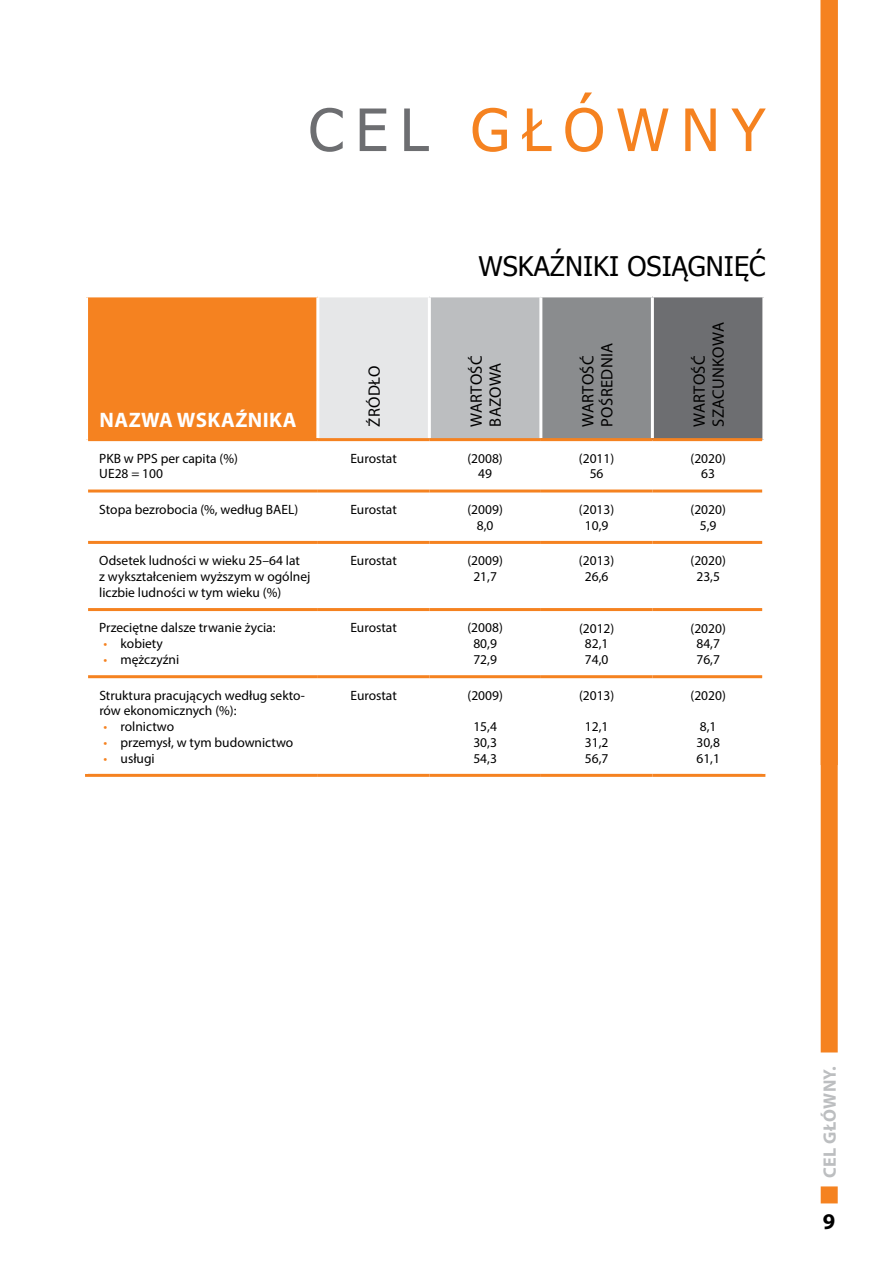
<style>
.page{position:relative;width:893px;height:1263px;background:#fff}
.page>*{position:absolute;margin:0;border:0;box-sizing:border-box;transform-origin:0 0}
.t1{font:58.5px "Tahoma";letter-spacing:.2em;color:#f58220}
.t2{font:27px "Tahoma";color:#000}
.t3{font:700 22.5px "Myriad Pro";color:#000}
.t4{font:700 21px "Myriad Pro";letter-spacing:.02em;color:#fff}
.t5{font:700 18px "Myriad Pro";letter-spacing:.015em;color:#bcbec0}
.t6{font:16.5px/18.9px "Myriad Pro";letter-spacing:.02em;color:#000}
.t7{font:13.5px/15.8px "Myriad Pro";color:#000;text-align:center}
.s1{color:#6d6e71}
.s2{color:#f58220}
</style>
<div class="page">
<div style="left:821px;top:1186px;width:17px;height:17px;background:#f58220;border:2px solid #f58220"></div>
<div style="left:87px;top:296px;width:231px;height:144px;background:#f58220"></div>
<div style="left:318px;top:296px;width:111px;height:144px;background:#e6e7e8"></div>
<div style="left:429px;top:296px;width:112px;height:144px;background:#bcbec0"></div>
<div style="left:541px;top:296px;width:111px;height:144px;background:#8a8c8e"></div>
<div style="left:652px;top:296px;width:112px;height:144px;background:#6d6e71"></div>
<svg style="left:88px;top:441px;width:230px;height:333px"></svg>
<hr style="left:88px;top:489px;width:230px;height:3px;background:#f58220">
<hr style="left:318px;top:489px;width:111px;height:3px;background:#f58220">
<hr style="left:429px;top:489px;width:112px;height:3px;background:#f58220">
<hr style="left:541px;top:489px;width:111px;height:3px;background:#f58220">
<hr style="left:652px;top:489px;width:110px;height:3px;background:#f58220">
<hr style="left:88px;top:541px;width:230px;height:3px;background:#f58220">
<hr style="left:318px;top:541px;width:111px;height:3px;background:#f58220">
<hr style="left:429px;top:541px;width:112px;height:3px;background:#f58220">
<hr style="left:541px;top:541px;width:111px;height:3px;background:#f58220">
<hr style="left:652px;top:541px;width:110px;height:3px;background:#f58220">
<hr style="left:88px;top:608px;width:230px;height:3px;background:#f58220">
<hr style="left:318px;top:608px;width:111px;height:3px;background:#f58220">
<hr style="left:429px;top:608px;width:112px;height:3px;background:#f58220">
<hr style="left:541px;top:608px;width:111px;height:3px;background:#f58220">
<hr style="left:652px;top:608px;width:110px;height:3px;background:#f58220">
<hr style="left:88px;top:675px;width:230px;height:3px;background:#f58220">
<hr style="left:318px;top:675px;width:111px;height:3px;background:#f58220">
<hr style="left:429px;top:675px;width:112px;height:3px;background:#f58220">
<hr style="left:541px;top:675px;width:111px;height:3px;background:#f58220">
<hr style="left:652px;top:675px;width:110px;height:3px;background:#f58220">
<hr style="left:316px;top:297px;width:3px;height:141px;background:#fff">
<hr style="left:428px;top:297px;width:3px;height:141px;background:#fff">
<hr style="left:539px;top:297px;width:3px;height:141px;background:#fff">
<hr style="left:651px;top:297px;width:3px;height:141px;background:#fff">
<hr style="left:85px;top:774px;width:233px;height:3px;background:#f58220">
<hr style="left:318px;top:774px;width:111px;height:3px;background:#f58220">
<hr style="left:429px;top:774px;width:112px;height:3px;background:#f58220">
<hr style="left:541px;top:774px;width:111px;height:3px;background:#f58220">
<hr style="left:652px;top:774px;width:113px;height:3px;background:#f58220">
<hr style="left:88px;top:438px;width:230px;height:3px;background:#f58220">
<hr style="left:318px;top:438px;width:111px;height:3px;background:#f58220">
<hr style="left:429px;top:438px;width:112px;height:3px;background:#f58220">
<hr style="left:541px;top:438px;width:111px;height:3px;background:#f58220">
<hr style="left:652px;top:438px;width:110px;height:3px;background:#f58220">
<hr style="left:85px;top:294px;width:233px;height:3px;background:#fff">
<hr style="left:85px;top:297px;width:3px;height:143px;background:#fff">
<hr style="left:318px;top:294px;width:111px;height:3px;background:#fff">
<hr style="left:429px;top:294px;width:112px;height:3px;background:#fff">
<hr style="left:541px;top:294px;width:111px;height:3px;background:#fff">
<hr style="left:652px;top:294px;width:113px;height:3px;background:#fff">
<hr style="left:762px;top:297px;width:3px;height:143px;background:#fff">
<div style="left:821px;top:0;width:17px;height:1052px;background:#f58220"></div>
<h1 class="t1" style="left:308px;top:91px;width:458px"><span class="s1">CEL</span> GŁÓWNY</h1>
<h3 class="t4" style="left:100px;top:406px;width:199px">NAZWA WSKAŹNIKA</h3>
<h2 class="t2" style="left:478px;top:248px;width:288px">WSKAŹNIKI OSIĄGNIĘĆ</h2>
<p class="t6" style="left:365px;top:427px;width:62px;rotate:-90deg">ŹRÓDŁO</p>
<p class="t6" style="left:466px;top:427px;width:72px;rotate:-90deg">WARTOŚĆ<br>BAZOWA</p>
<p class="t6" style="left:578px;top:427px;width:85px;rotate:-90deg">WARTOŚĆ<br>POŚREDNIA</p>
<p class="t6" style="left:690px;top:427px;width:106px;rotate:-90deg">WARTOŚĆ<br>SZACUNKOWA</p>
<p class="t7" style="left:99px;top:450px;width:140px;text-align:left">PKB w PPS per capita (%)<br>UE28 = 100</p>
<p class="t7" style="left:350px;top:450px;width:48px">Eurostat</p>
<p class="t7" style="left:467px;top:450px;width:37px">(2008)<br>49</p>
<p class="t7" style="left:579px;top:450px;width:37px">(2011)<br>56</p>
<p class="t7" style="left:690px;top:450px;width:37px">(2020)<br>63</p>
<p class="t7" style="left:99px;top:501px;width:200px">Stopa bezrobocia (%, według BAEL)</p>
<p class="t7" style="left:350px;top:501px;width:48px">Eurostat</p>
<p class="t7" style="left:467px;top:501px;width:37px">(2009)<br>8,0</p>
<p class="t7" style="left:579px;top:501px;width:37px">(2013)<br>10,9</p>
<p class="t7" style="left:690px;top:501px;width:37px">(2020)<br>5,9</p>
<p class="t7" style="left:99px;top:553px;width:213px;text-align:left">Odsetek ludności w wieku 25–64 lat<br>z wykształceniem wyższym w ogólnej liczbie ludności w tym wieku (%)</p>
<p class="t7" style="left:350px;top:553px;width:48px">Eurostat</p>
<p class="t7" style="left:467px;top:553px;width:37px">(2009)<br>21,7</p>
<p class="t7" style="left:579px;top:553px;width:37px">(2013)<br>26,6</p>
<p class="t7" style="left:690px;top:553px;width:37px">(2020)<br>23,5</p>
<p class="t7" style="left:99px;top:620px;width:178px">Przeciętne dalsze trwanie życia:</p>
<p class="t7" style="left:104px;top:636px;width:61px"><span class="s2">•</span> kobiety</p>
<p class="t7" style="left:104px;top:651px;width:77px"><span class="s2">•</span> mężczyźni</p>
<p class="t7" style="left:350px;top:620px;width:48px">Eurostat</p>
<p class="t7" style="left:467px;top:620px;width:37px">(2008)<br>80,9<br>72,9</p>
<p class="t7" style="left:579px;top:620px;width:37px">(2012)<br>82,1<br>74,0</p>
<p class="t7" style="left:690px;top:620px;width:37px">(2020)<br>84,7<br>76,7</p>
<p class="t7" style="left:99px;top:687px;width:207px;text-align:left">Struktura pracujących według sekto&shy;rów ekonomicznych (%):</p>
<p class="t7" style="left:104px;top:718px;width:72px"><span class="s2">•</span> rolnictwo</p>
<p class="t7" style="left:104px;top:734px;width:191px"><span class="s2">•</span> przemysł, w tym budownictwo</p>
<p class="t7" style="left:104px;top:750px;width:53px"><span class="s2">•</span> usługi</p>
<p class="t7" style="left:350px;top:687px;width:48px">Eurostat</p>
<p class="t7" style="left:467px;top:687px;width:37px">(2009)</p>
<p class="t7" style="left:473px;top:718px;width:25px;text-align:justify">15,4<br>30,3<br>54,3</p>
<p class="t7" style="left:579px;top:687px;width:37px">(2013)</p>
<p class="t7" style="left:585px;top:718px;width:25px;text-align:justify">12,1<br>31,2<br>56,7</p>
<p class="t7" style="left:690px;top:687px;width:37px">(2020)</p>
<p class="t7" style="left:696px;top:718px;width:25px;text-align:left">8,1<br>30,8<br>61,1</p>
<h3 class="t5" style="left:818px;top:1178px;width:113px;rotate:-90deg">CEL GŁÓWNY.</h3>
<h3 class="t3" style="left:823px;top:1207px;width:14px">9</h3>
</div>
